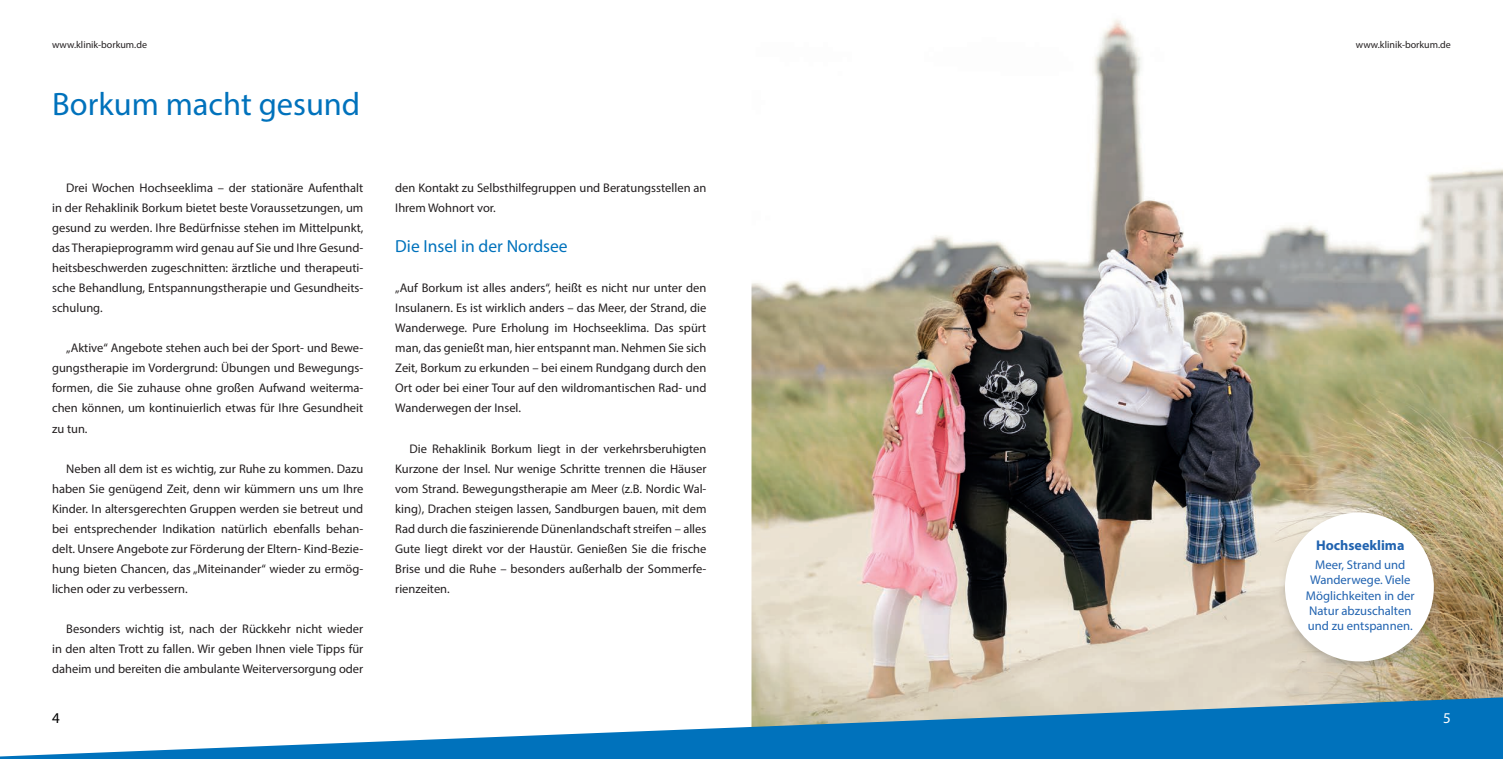
<style>
.page{position:relative;width:1503px;height:759px;background:#fff}
.page>*{position:absolute;margin:0;border:0;box-sizing:border-box;transform-origin:0 0}
.t1{font:32.5px "Myriad Pro";color:#0072bc}
.t2{font:17.5px "Myriad Pro";color:#0072bc}
.t3{font:15px "Myriad Pro";color:#000}
.t4{font:15px "Myriad Pro";color:#fff}
.t5{font:700 14px "Myriad Pro";color:#2163b0}
.t6{font:12.62px/15.2px "Myriad Pro";color:#2163b0;text-align:center}
.t7{font:12.5px/20px "Myriad Pro";color:#231f20;text-align:justify}
.t8{font:10px "Myriad Pro";color:#231f20}
</style>
<div class="page">
<img style="left:751px;top:19px;width:751px;height:678px">
<svg style="left:0;top:697px;width:1502px;height:61px;fill:#0072bc"></svg>
<img style="left:1279px;top:508px;width:164px;height:164px">
<div style="left:1284px;top:512px;width:149px;height:149px;background:#fff;border-radius:50%"></div>
<p class="t8" style="left:52px;top:38px;width:96px">www.klinik-borkum.de</p>
<p class="t8" style="left:1355px;top:38px;width:96px">www.klinik-borkum.de</p>
<h1 class="t1" style="left:52px;top:84px;width:310px">Borkum macht gesund</h1>
<p class="t7" style="left:52px;top:178px;width:313px;text-indent:14px">Drei Wochen Hochseeklima – der stationäre Aufenthalt in der Rehaklinik Borkum bietet beste Voraussetzungen, um gesund zu werden. Ihre Bedürfnisse stehen im Mittelpunkt, das Therapieprogramm wird genau auf Sie und Ihre Gesund&shy;heitsbeschwerden zugeschnitten: ärztliche und therapeuti&shy;sche Behandlung, Entspannungstherapie und Gesundheits&shy;schulung.</p>
<p class="t7" style="left:52px;top:338px;width:313px;text-indent:14px">„Aktive“ Angebote stehen auch bei der Sport- und Bewe&shy;gungstherapie im Vordergrund: Übungen und Bewegungs&shy;formen, die Sie zuhause ohne großen Aufwand weiterma&shy;chen können, um kontinuierlich etwas für Ihre Gesundheit zu tun.</p>
<p class="t7" style="left:52px;top:458px;width:313px;text-indent:14px">Neben all dem ist es wichtig, zur Ruhe zu kommen. Dazu haben Sie genügend Zeit, denn wir kümmern uns um Ihre Kinder. In altersgerechten Gruppen werden sie betreut und bei entsprechender Indikation natürlich ebenfalls behan&shy;delt. Unsere Angebote zur Förderung der Eltern- Kind-Bezie&shy;hung bieten Chancen, das „Miteinander“ wieder zu ermög&shy;lichen oder zu verbessern.</p>
<p class="t7" style="left:52px;top:618px;width:313px;text-indent:14px">Besonders wichtig ist, nach der Rückkehr nicht wieder in den alten Trott zu fallen. Wir geben Ihnen viele Tipps für daheim und bereiten die ambulante Weiterversorgung oder</p>
<p class="t3" style="left:52px;top:708px;width:9px">4</p>
<p class="t7" style="left:395px;top:178px;width:313px">den Kontakt zu Selbsthilfegruppen und Beratungsstellen an<br>Ihrem Wohnort vor.</p>
<h2 class="t2" style="left:395px;top:235px;width:174px">Die Insel in der Nordsee</h2>
<p class="t7" style="left:395px;top:278px;width:313px">„Auf Borkum ist alles anders“, heißt es nicht nur unter den Insulanern. Es ist wirklich anders – das Meer, der Strand, die Wanderwege. Pure Erholung im Hochseeklima. Das spürt man, das genießt man, hier entspannt man. Nehmen Sie sich Zeit, Borkum zu erkunden – bei einem Rundgang durch den Ort oder bei einer Tour auf den wildromantischen Rad- und Wanderwegen der Insel.</p>
<p class="t7" style="left:395px;top:438px;width:313px;text-indent:14px">Die Rehaklinik Borkum liegt in der verkehrsberuhigten Kurzone der Insel. Nur wenige Schritte trennen die Häuser vom Strand. Bewegungstherapie am Meer (z.B. Nordic Wal&shy;king), Drachen steigen lassen, Sandburgen bauen, mit dem Rad durch die faszinierende Dünenlandschaft streifen – alles Gute liegt direkt vor der Haustür. Genießen Sie die frische Brise und die Ruhe – besonders außerhalb der Sommerfe&shy;rienzeiten.</p>
<p class="t5" style="left:1316px;top:536px;width:90px">Hochseeklima</p>
<p class="t6" style="left:1305px;top:557px;width:110px">Meer, Strand und<br>Wanderwege. Viele<br>Möglichkeiten in der<br>Natur abzuschalten und zu entspannen.</p>
<p class="t4" style="left:1443px;top:708px;width:9px">5</p>
</div>
